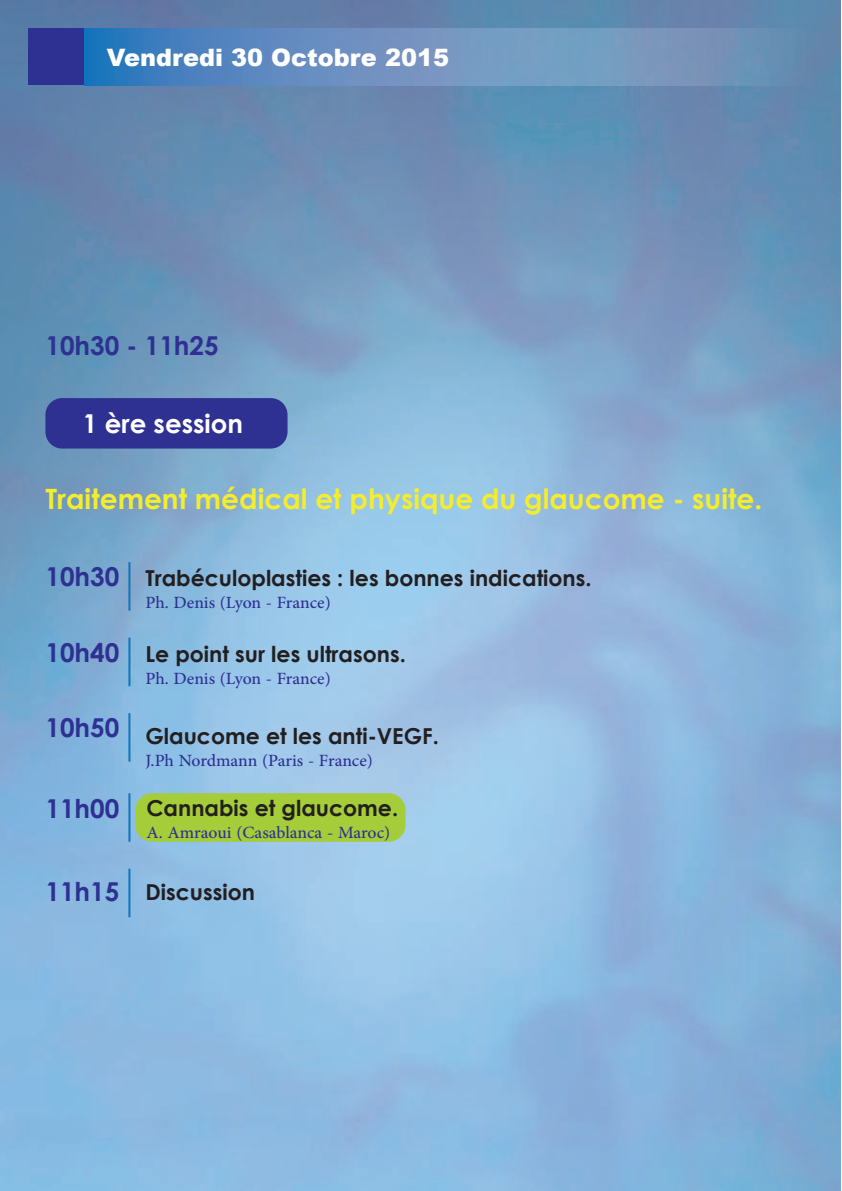
<style>
.page{position:relative;width:842px;height:1191px;background:#fff}
.page>*{position:absolute;margin:0;border:0;box-sizing:border-box;transform-origin:0 0}
.t1{font:700 28px "Century Gothic";color:#f4ed2f}
.t2{font:700 26px "Century Gothic";color:#2e3092}
.t3{font:700 26px "Century Gothic";color:#fff}
.t4{font:24px "Adobe Arabic";color:#2e3092}
.t5{font:900 24px "Arial";color:#fff}
.t6{font:700 22px "Century Gothic";color:#231f20}
.s1{font-size:26px;color:#2e3092}
</style>
<div class="page">
<img style="left:0;top:1px;width:840px;height:1190px">
<div style="left:28px;top:28px;width:57px;height:57px;background:#2e3092"></div>
<svg style="left:85px;top:28px;width:729px;height:57px;background:#648fbd"></svg>
<div style="left:45px;top:398px;width:242px;height:50px;background:#2e3092;border-radius:17px"></div>
<hr style="left:128px;top:793px;width:2px;height:48px;background:#1074bc">
<hr style="left:128px;top:868px;width:2px;height:49px;background:#1074bc">
<hr style="left:128px;top:562px;width:2px;height:49px;background:#1074bc">
<hr style="left:128px;top:637px;width:2px;height:49px;background:#1074bc">
<hr style="left:128px;top:713px;width:2px;height:48px;background:#1074bc">
<div style="left:135px;top:793px;width:270px;height:48px;background:#a4cd39;border-radius:17px"></div>
<p class="t5" style="left:107px;top:39px;width:344px">Vendredi 30 Octobre 2015</p>
<p class="t2" style="left:45px;top:329px;width:175px">10h30 - 11h25</p>
<p class="t3" style="left:83px;top:406px;width:162px">1 ère session</p>
<p class="t1" style="left:45px;top:481px;width:718px">Traitement médical et physique du glaucome - suite.</p>
<p class="t2" style="left:45px;top:560px;width:75px">10h30</p>
<p class="t2" style="left:45px;top:636px;width:75px">10h40</p>
<p class="t2" style="left:45px;top:711px;width:75px">10h50</p>
<p class="t2" style="left:45px;top:791px;width:75px">11h00</p>
<p class="t6" style="left:145px;top:564px;width:448px">Trabéculoplasties : les bonnes indications.</p>
<p class="t4" style="left:145px;top:586px;width:187px">Ph. Denis (Lyon - France)</p>
<p class="t6" style="left:145px;top:640px;width:262px">Le point sur les ultrasons.</p>
<p class="t4" style="left:145px;top:661px;width:187px">Ph. Denis (Lyon - France)</p>
<p class="t6" style="left:145px;top:722px;width:295px">Glaucome et les anti-VEGF.</p>
<p class="t4" style="left:145px;top:743px;width:229px">J.Ph Nordmann (Paris - France)</p>
<p class="t6" style="left:146px;top:793px;width:253px">Cannabis et glaucome.</p>
<p class="t4" style="left:146px;top:815px;width:245px">A. Amraoui (Casablanca - Maroc)</p>
<p class="t6" style="left:45px;top:878px;width:211px"><span class="s1">11h15</span> Discussion</p>
</div>
